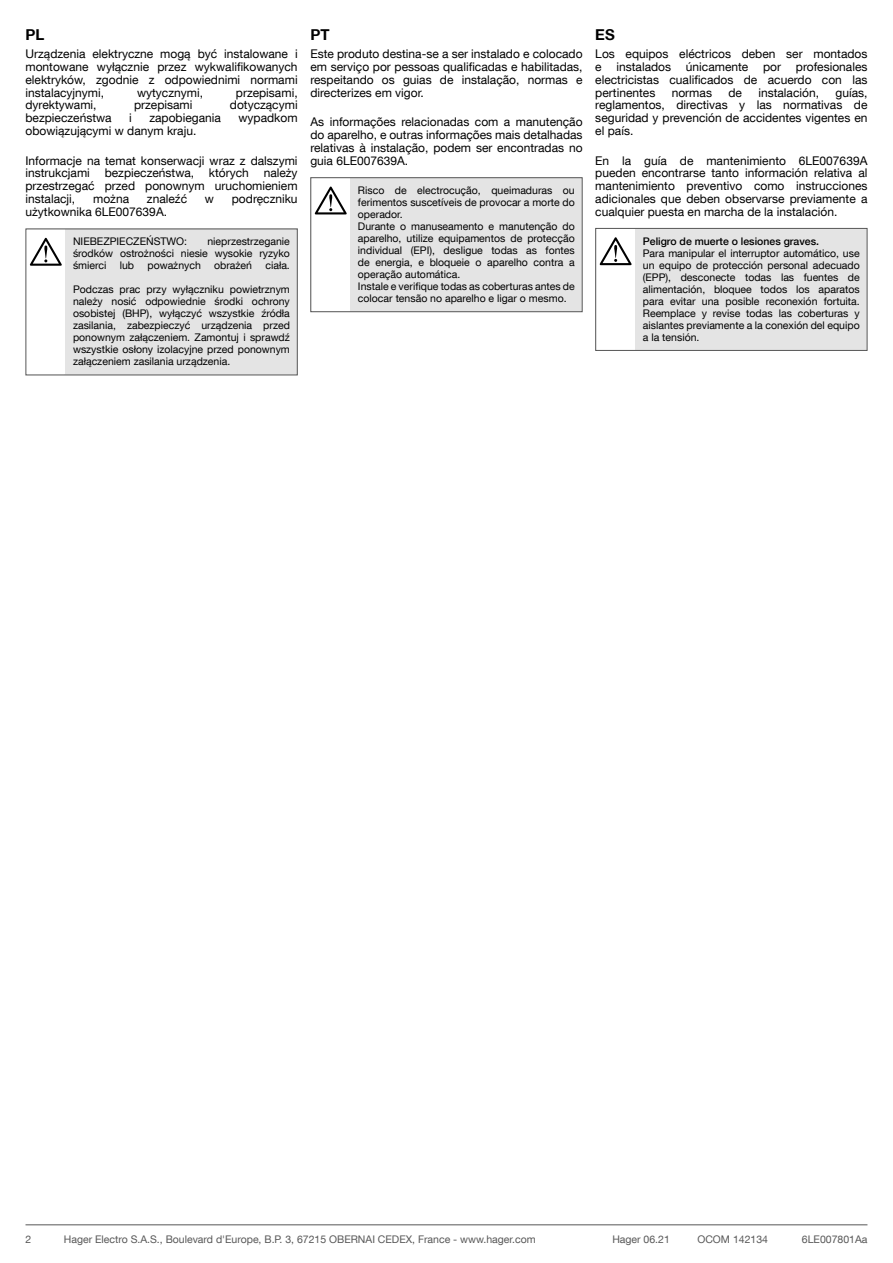
<style>
.page{position:relative;width:893px;height:1263px;background:#fff}
.page>*{position:absolute;margin:0;border:0;box-sizing:border-box;transform-origin:0 0}
.t1{font:700 15px "Helvetica Neue LT Com";color:#000}
.t2{font:12px/12.8px "Helvetica Neue LT Com";color:#000;text-align:justify}
.t3{font:10.5px/12px "Helvetica Neue LT Com";color:#000;text-align:justify}
.t4{font:10.5px "Helvetica Neue LT Com";color:#575757}
.s1{font-weight:500}
</style>
<div class="page">
<hr style="left:26px;top:1224px;width:841px;height:1px;background:#575757">
<div style="left:26px;top:229px;width:271px;height:146px;background:#e4e4e4"></div>
<div style="left:26px;top:229px;width:39px;height:145px;background:#fff"></div>
<svg style="left:30px;top:238px;width:32px;height:28px"></svg>
<div style="left:311px;top:178px;width:271px;height:134px;background:#e4e4e4"></div>
<div style="left:311px;top:178px;width:38px;height:133px;background:#fff"></div>
<svg style="left:315px;top:187px;width:32px;height:27px"></svg>
<div style="left:310px;top:177px;width:273px;height:135px;border:1px solid #575757"></div>
<div style="left:596px;top:228px;width:271px;height:122px;background:#e4e4e4"></div>
<div style="left:596px;top:229px;width:38px;height:120px;background:#fff"></div>
<svg style="left:600px;top:237px;width:32px;height:28px"></svg>
<div style="left:595px;top:228px;width:272px;height:123px;border:1px solid #575757"></div>
<p class="t1" style="left:26px;top:26px;width:20px">PL</p>
<p class="t2" style="left:26px;top:47px;width:274px">Urządzenia elektryczne mogą być instalowane i montowane wyłącznie przez wykwalifikowanych elektryków, zgodnie z odpowiednimi normami instalacyjnymi,</p>
<p class="t2" style="left:137px;top:86px;width:67px">wytycznymi,</p>
<p class="t2" style="left:236px;top:86px;width:63px">przepisami,</p>
<p class="t2" style="left:26px;top:98px;width:73px">dyrektywami,</p>
<p class="t2" style="left:134px;top:98px;width:60px">przepisami</p>
<p class="t2" style="left:230px;top:98px;width:69px">dotyczącymi</p>
<p class="t2" style="left:26px;top:111px;width:88px">bezpieczeństwa</p>
<p class="t2" style="left:129px;top:111px;width:4px">i</p>
<p class="t2" style="left:149px;top:111px;width:73px">zapobiegania</p>
<p class="t2" style="left:239px;top:111px;width:61px">wypadkom</p>
<p class="t2" style="left:26px;top:124px;width:172px">obowiązującymi w danym kraju.</p>
<p class="t2" style="left:26px;top:154px;width:274px">Informacje na temat konserwacji wraz z dalszymi instrukcjami bezpieczeństwa, których należy przestrzegać przed ponownym uruchomieniem instalacji,</p>
<p class="t2" style="left:93px;top:192px;width:37px">można</p>
<p class="t2" style="left:147px;top:192px;width:42px">znaleźć</p>
<p class="t2" style="left:205px;top:192px;width:11px">w</p>
<p class="t2" style="left:232px;top:192px;width:67px">podręczniku</p>
<p class="t2" style="left:26px;top:205px;width:143px">użytkownika 6LE007639A.</p>
<p class="t3" style="left:73px;top:235px;width:116px">NIEBEZPIECZEŃSTWO:</p>
<p class="t3" style="left:73px;top:235px;width:218px;text-indent:134px">nieprzestrzeganie środków ostrożności niesie wysokie ryzyko śmierci</p>
<p class="t3" style="left:120px;top:259px;width:16px">lub</p>
<p class="t3" style="left:147px;top:259px;width:55px">poważnych</p>
<p class="t3" style="left:214px;top:259px;width:39px">obrażeń</p>
<p class="t3" style="left:265px;top:259px;width:26px">ciała.</p>
<p class="t3" style="left:73px;top:283px;width:218px">Podczas prac przy wyłączniku powietrznym należy nosić odpowiednie środki ochrony osobistej (BHP), wyłączyć wszystkie źródła zasilania, zabezpieczyć urządzenia przed ponownym załączeniem. Zamontuj i sprawdź wszystkie osłony izolacyjne przed ponownym załączeniem zasilania urządzenia.</p>
<p class="t1" style="left:310px;top:26px;width:21px">PT</p>
<p class="t2" style="left:310px;top:47px;width:274px">Este produto destina-se a ser instalado e colocado em serviço por pessoas qualificadas e habilitadas, respeitando os guias de instalação, normas e directerizes em vigor.</p>
<p class="t2" style="left:310px;top:115px;width:274px">As informações relacionadas com a manutenção do aparelho, e outras informações mais detalhadas relativas à instalação, podem ser encontradas no guia 6LE007639A.</p>
<p class="t3" style="left:358px;top:184px;width:218px;text-align:left">Risco de electrocução, queimaduras ou ferimentos suscetíveis de provocar a morte do operador.<br>Durante o manuseamento e manutenção do aparelho, utilize equipamentos de protecção individual (EPI), desligue todas as fontes de energia, e bloqueie o aparelho contra a operação automática.<br>Instale e verifique todas as coberturas antes de colocar tensão no aparelho e ligar o mesmo.</p>
<p class="t1" style="left:595px;top:26px;width:21px">ES</p>
<p class="t2" style="left:595px;top:47px;width:274px">Los equipos eléctricos deben ser montados e instalados únicamente por profesionales electricistas cualificados de acuerdo con las pertinentes</p>
<p class="t2" style="left:595px;top:86px;width:274px;text-indent:240px">guías, reglamentos, directivas y las normativas de seguridad y prevención de accidentes vigentes en el país.</p>
<p class="t2" style="left:595px;top:154px;width:274px">En la guía de mantenimiento 6LE007639A pueden encontrarse tanto información relativa al mantenimiento preventivo como instrucciones adicionales que deben observarse previamente a cualquier puesta en marcha de la instalación.</p>
<p class="t2" style="left:672px;top:86px;width:42px">normas</p>
<p class="t2" style="left:728px;top:86px;width:15px">de</p>
<p class="t2" style="left:758px;top:86px;width:62px">instalación,</p>
<p class="t3" style="left:643px;top:235px;width:218px;text-align:left"><span class="s1">Peligro de muerte o lesiones graves.<br></span>Para manipular el interruptor automático, use un equipo de protección personal adecuado (EPP), desconecte todas las fuentes de alimentación, bloquee todos los aparatos para evitar una posible reconexión fortuita.<br>Reemplace y revise todas las coberturas y aislantes previamente a la conexión del equipo a la tensión.</p>
<p class="t4" style="left:26px;top:1232px;width:7px">2</p>
<p class="t4" style="left:64px;top:1232px;width:473px">Hager Electro S.A.S., Boulevard d'Europe, B.P. 3, 67215 OBERNAI CEDEX, France - www.hager.com</p>
<p class="t4" style="left:612px;top:1232px;width:59px">Hager 06.21</p>
<p class="t4" style="left:697px;top:1232px;width:72px">OCOM 142134</p>
<p class="t4" style="left:802px;top:1232px;width:67px">6LE007801Aa</p>
</div>
